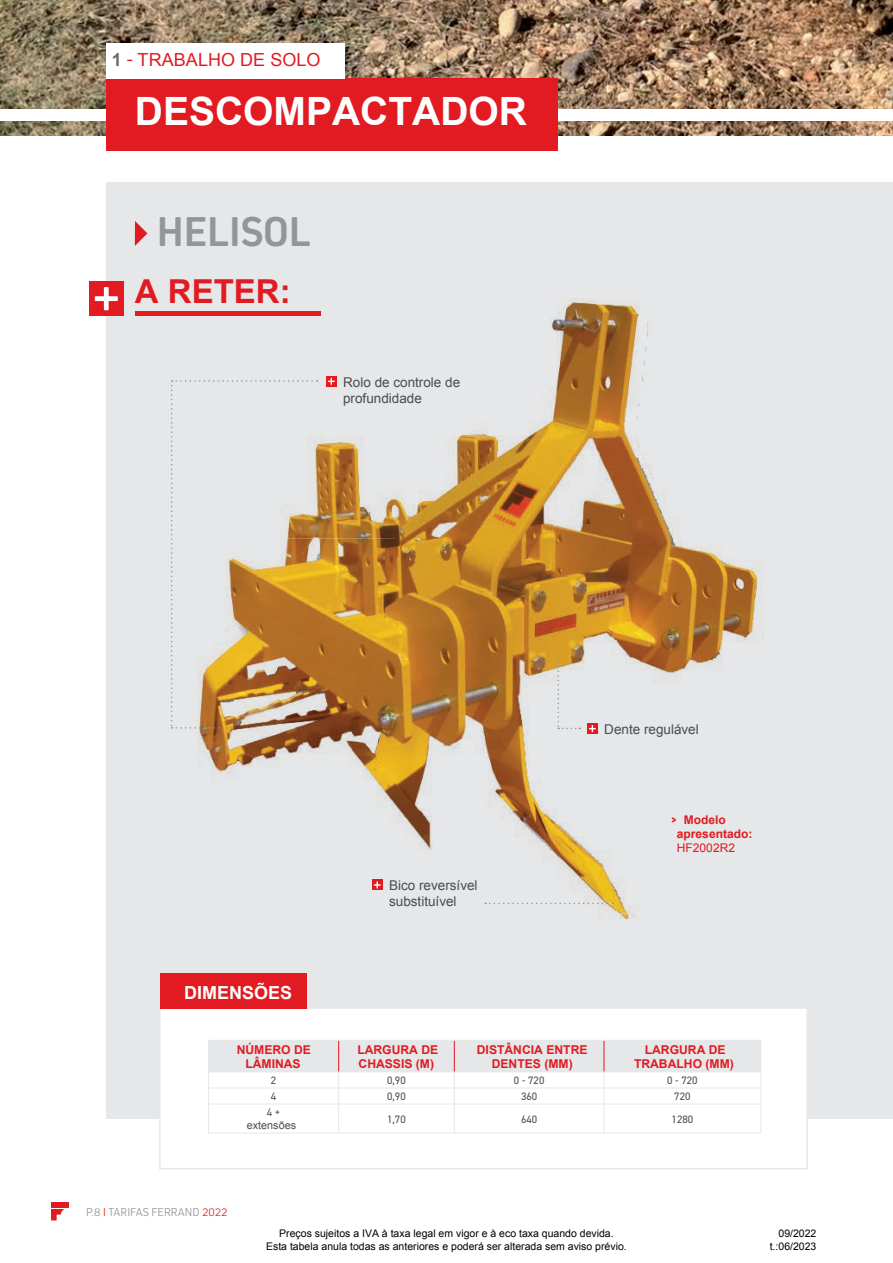
<style>
.page{position:relative;width:893px;height:1263px;background:#fff}
.page>*{position:absolute;margin:0;border:0;box-sizing:border-box;transform-origin:0 0}
.t1{font:700 43.5px "Kiro";color:#939598}
.t2{font:700 39px "Arial";color:#fff}
.t3{font:700 33px "Arial";color:#e21a21}
.t4{font:18px "Arial";letter-spacing:.005em;color:#e21a21}
.t5{font:700 18px "Arial";color:#fff}
.t6{font:13.5px/16.2px "Arial";color:#4b4c4d}
.t7{font:700 12.15px/14.5px "Arial";color:#e21a21;text-align:center}
.t8{font:300 12px "Kiro";letter-spacing:.005em;color:#939598}
.t9{font:700 12px/13.8px "Arial";color:#e21a21}
.t10{font:12px "Arial";color:#e21a21}
.t11{font:10.8px "DIN2014";color:#4b4c4d}
.t12{font:10.8px "Arial";color:#4b4c4d}
.t13{font:10.5px/12.6px "Arial";color:#000;text-align:center}
.s1{font-weight:700;color:#6c6d70}
.s2{font-family:"DIN2014"}
.s3{color:#e21a21}
</style>
<div class="page">
<div style="left:106px;top:183px;width:787px;height:936px;background:#e6e7e9"></div>
<img style="left:0;top:0;width:893px;height:136px">
<div style="left:0;top:110px;width:893px;height:11px;background:#fff"></div>
<img style="left:198px;top:299px;width:564px;height:621px">
<div style="left:106px;top:78px;width:451px;height:72px;background:#e21a21"></div>
<div style="left:106px;top:43px;width:238px;height:35px;background:#fff"></div>
<svg style="left:135px;top:221px;width:12px;height:25px"></svg>
<div style="left:326px;top:376px;width:10px;height:10px;background:#e21a21"></div>
<svg style="left:328px;top:378px;width:7px;height:7px"></svg>
<div style="left:587px;top:723px;width:10px;height:11px;background:#e21a21"></div>
<svg style="left:589px;top:725px;width:7px;height:7px"></svg>
<svg style="left:372px;top:880px;width:10px;height:10px"></svg>
<svg style="left:374px;top:881px;width:7px;height:7px"></svg>
<svg style="left:485px;top:903px;width:128px;height:1px"></svg>
<div style="left:89px;top:281px;width:34px;height:35px;background:#e21a21"></div>
<svg style="left:95px;top:287px;width:23px;height:23px"></svg>
<div style="left:136px;top:311px;width:185px;height:5px;background:#e21a21"></div>
<svg style="left:557px;top:657px;width:23px;height:72px"></svg>
<svg style="left:171px;top:380px;width:147px;height:349px"></svg>
<div style="left:160px;top:1008px;width:647px;height:161px;background:#fff"></div>
<div style="left:159px;top:1007px;width:649px;height:162px;border:2px solid #e6e7e9"></div>
<svg style="left:208px;top:1040px;width:553px;height:92px"></svg>
<hr style="left:208px;top:1132px;width:131px;height:1px;background:#e6e7e9">
<hr style="left:339px;top:1132px;width:115px;height:1px;background:#e6e7e9">
<hr style="left:454px;top:1132px;width:150px;height:1px;background:#e6e7e9">
<hr style="left:604px;top:1132px;width:157px;height:1px;background:#e6e7e9">
<hr style="left:760px;top:1041px;width:1px;height:30px;background:#e6e7e9">
<hr style="left:338px;top:1041px;width:1px;height:30px;background:#e21a21">
<hr style="left:454px;top:1041px;width:1px;height:30px;background:#e21a21">
<hr style="left:603px;top:1041px;width:1px;height:30px;background:#e21a21">
<div style="left:161px;top:973px;width:146px;height:35px;background:#e21a21"></div>
<div style="left:51px;top:1202px;width:17px;height:6px;background:#e21a21"></div>
<svg style="left:51px;top:1209px;width:14px;height:11px"></svg>
<h3 class="t4" style="left:112px;top:48px;width:210px"><span class="s1">1</span> - TRABALHO DE SOLO</h3>
<h2 class="t2" style="left:135px;top:86px;width:394px">DESCOMPACTADOR</h2>
<h1 class="t1" style="left:157px;top:206px;width:156px">HELISOL</h1>
<h3 class="t3" style="left:135px;top:269px;width:157px">A RETER:</h3>
<p class="t6" style="left:343px;top:374px;width:119px">Rolo de controle de profundidade</p>
<h3 class="t5" style="left:184px;top:980px;width:110px">DIMENSÕES</h3>
<p class="t6" style="left:389px;top:877px;width:90px">Bico reversível substituível</p>
<p class="t6" style="left:604px;top:721px;width:96px">Dente regulável</p>
<p class="t9" style="left:677px;top:813px;width:77px;text-indent:-6px"><span class="s2">&gt;</span> Modelo apresentado:</p>
<p class="t10" style="left:677px;top:839px;width:60px">HF2002R2</p>
<p class="t7" style="left:237px;top:1042px;width:76px">NÚMERO DE<br>LÂMINAS</p>
<p class="t7" style="left:357px;top:1042px;width:82px;text-align:left">LARGURA DE<br>CHASSIS (M)</p>
<p class="t7" style="left:477px;top:1042px;width:112px">DISTÂNCIA ENTRE<br>DENTES (MM)</p>
<p class="t7" style="left:634px;top:1042px;width:101px">LARGURA DE<br>TRABALHO (MM)</p>
<p class="t11" style="left:271px;top:1074px;width:7px">2</p>
<p class="t11" style="left:387px;top:1074px;width:20px">0,90</p>
<p class="t11" style="left:514px;top:1074px;width:32px">0 - 720</p>
<p class="t11" style="left:667px;top:1074px;width:32px">0 - 720</p>
<p class="t11" style="left:271px;top:1090px;width:7px">4</p>
<p class="t11" style="left:387px;top:1090px;width:20px">0,90</p>
<p class="t11" style="left:521px;top:1090px;width:18px">360</p>
<p class="t11" style="left:674px;top:1090px;width:18px">720</p>
<p class="t11" style="left:267px;top:1106px;width:15px">4 +</p>
<p class="t12" style="left:247px;top:1118px;width:51px">extensões</p>
<p class="t11" style="left:387px;top:1112px;width:20px">1,70</p>
<p class="t11" style="left:521px;top:1112px;width:18px">640</p>
<p class="t11" style="left:672px;top:1112px;width:23px">1280</p>
<p class="t8" style="left:86px;top:1204px;width:143px">P.8 <span class="s3">I</span> TARIFAS FERRAND <span class="s3">2022</span></p>
<p class="t13" style="left:266px;top:1227px;width:362px">Preços sujeitos a IVA à taxa legal em vigor e à eco taxa quando devida.<br>Esta tabela anula todas as anteriores e poderá ser alterada sem aviso prévio.</p>
<p class="t13" style="left:770px;top:1227px;width:48px;text-align:right">09/2022 t.:06/2023</p>
</div>
